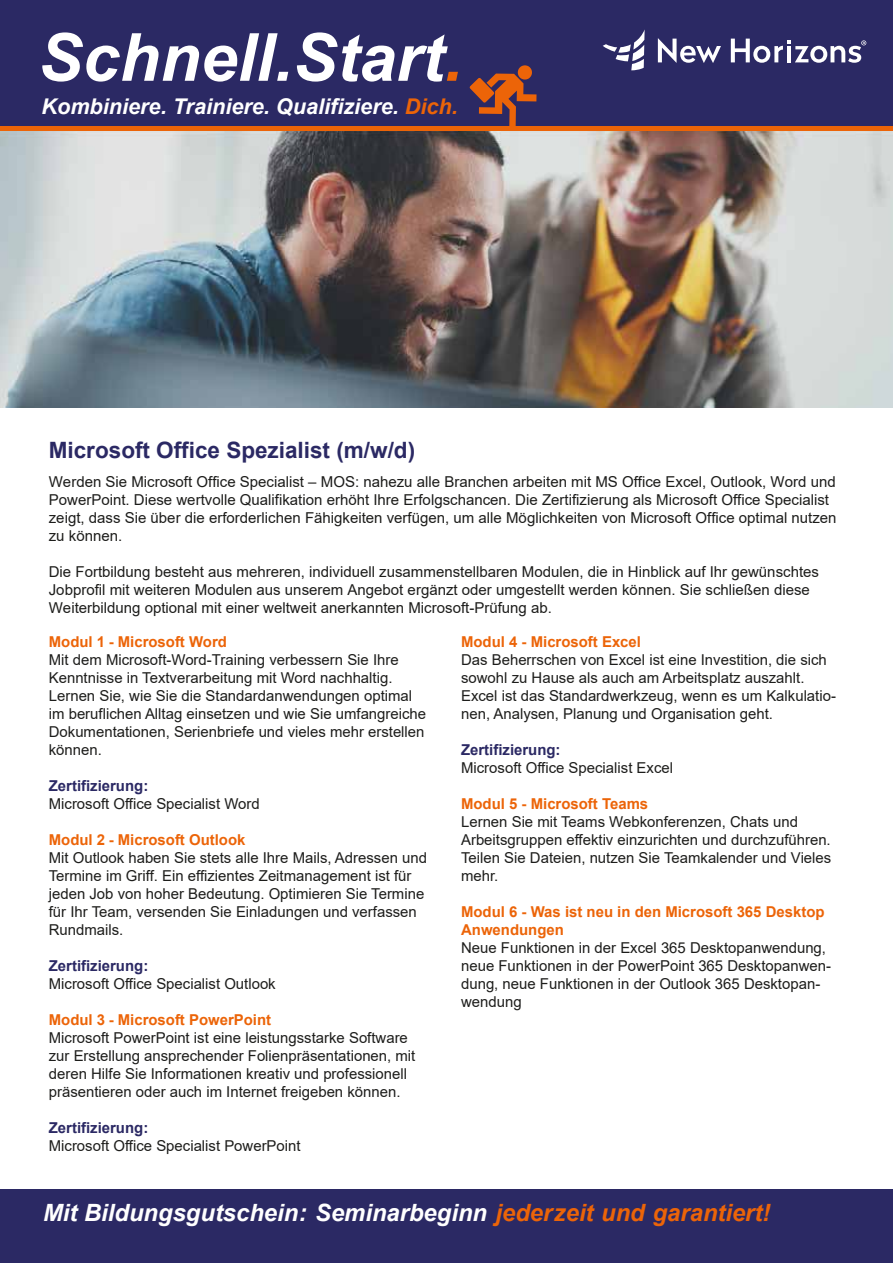
<style>
.page{position:relative;width:893px;height:1263px;background:#fff}
.page>*{position:absolute;margin:0;border:0;box-sizing:border-box;transform-origin:0 0}
.t1{font:italic 700 66.45px "Arial";color:#fff}
.t2{font:italic 700 23.85px "Arial";color:#fff}
.t3{font:700 22.5px "Arial";color:#2b2964}
.t4{font:italic 700 21.6px "Arial";color:#fff}
.t5{font:15px/18px "Arial";color:#1d1d1b}
.t6{font:700 15px/18px "Arial";color:#ec6408}
.t7{font:700 15px "Arial";color:#2b2964}
.s1{color:#ec6408}
</style>
<div class="page">
<div style="left:0;top:1190px;width:893px;height:73px;background:#2b2964"></div>
<img style="left:0;top:131px;width:893px;height:277px">
<div style="left:0;top:0;width:893px;height:127px;background:#2b2964"></div>
<svg style="left:470px;top:65px;width:66px;height:61px"></svg>
<div style="left:0;top:126px;width:893px;height:5px;background:#ec6408"></div>
<svg style="left:658px;top:38px;width:63px;height:25px"></svg>
<svg style="left:731px;top:39px;width:135px;height:24px"></svg>
<svg style="left:603px;top:29px;width:42px;height:41px"></svg>
<h1 class="t1" style="left:38px;top:13px;width:426px">Schnell.Start<span class="s1">.</span></h1>
<h3 class="t4" style="left:41px;top:92px;width:418px">Kombiniere. Trainiere. Qualifiziere. <span class="s1">Dich.</span></h3>
<h3 class="t3" style="left:49px;top:434px;width:368px">Microsoft Office Spezialist (m/w/d)</h3>
<p class="t5" style="left:49px;top:472px;width:789px">Werden Sie Microsoft Office Specialist – MOS: nahezu alle Branchen arbeiten mit MS Office Excel, Outlook, Word und PowerPoint. Diese wertvolle Qualifikation erhöht Ihre Erfolgschancen. Die Zertifizierung als Microsoft Office Specialist zeigt, dass Sie über die erforderlichen Fähigkeiten verfügen, um alle Möglichkeiten von Microsoft Office optimal nutzen zu können.</p>
<p class="t5" style="left:49px;top:562px;width:772px">Die Fortbildung besteht aus mehreren, individuell zusammenstellbaren Modulen, die in Hinblick auf Ihr gewünschtes<br>Jobprofil mit weiteren Modulen aus unserem Angebot ergänzt oder umgestellt werden können. Sie schließen diese<br>Weiterbildung optional mit einer weltweit anerkannten Microsoft-Prüfung ab.</p>
<p class="t6" style="left:49px;top:633px;width:180px">Modul 1 - Microsoft Word</p>
<p class="t5" style="left:49px;top:651px;width:379px">Mit dem Microsoft-Word-Training verbessern Sie Ihre Kenntnisse in Textverarbeitung mit Word nachhaltig.<br>Lernen Sie, wie Sie die Standardanwendungen optimal im beruflichen Alltag einsetzen und wie Sie umfangreiche Dokumentationen, Serienbriefe und vieles mehr erstellen können.</p>
<p class="t7" style="left:49px;top:775px;width:101px">Zertifizierung:</p>
<p class="t5" style="left:49px;top:795px;width:212px">Microsoft Office Specialist Word</p>
<p class="t6" style="left:49px;top:831px;width:198px">Modul 2 - Microsoft Outlook</p>
<p class="t5" style="left:49px;top:849px;width:380px">Mit Outlook haben Sie stets alle Ihre Mails, Adressen und Termine im Griff. Ein effizientes Zeitmanagement ist für jeden Job von hoher Bedeutung. Optimieren Sie Termine für Ihr Team, versenden Sie Einladungen und verfassen Rundmails.</p>
<p class="t7" style="left:49px;top:955px;width:101px">Zertifizierung:</p>
<p class="t5" style="left:49px;top:975px;width:228px">Microsoft Office Specialist Outlook</p>
<p class="t6" style="left:49px;top:1011px;width:224px">Modul 3 - Microsoft PowerPoint</p>
<p class="t5" style="left:49px;top:1029px;width:368px">Microsoft PowerPoint ist eine leistungsstarke Software zur Erstellung ansprechender Folienpräsentationen, mit deren Hilfe Sie Informationen kreativ und professionell präsentieren oder auch im Internet freigeben können.</p>
<p class="t7" style="left:49px;top:1117px;width:101px">Zertifizierung:</p>
<p class="t5" style="left:49px;top:1137px;width:253px">Microsoft Office Specialist PowerPoint</p>
<p class="t6" style="left:461px;top:633px;width:181px">Modul 4 - Microsoft Excel</p>
<p class="t5" style="left:461px;top:651px;width:376px">Das Beherrschen von Excel ist eine Investition, die sich sowohl zu Hause als auch am Arbeitsplatz auszahlt.<br>Excel ist das Standardwerkzeug, wenn es um Kalkulatio&shy;nen, Analysen, Planung und Organisation geht.</p>
<p class="t7" style="left:461px;top:739px;width:101px">Zertifizierung:</p>
<p class="t5" style="left:461px;top:759px;width:214px">Microsoft Office Specialist Excel</p>
<p class="t6" style="left:461px;top:795px;width:189px">Modul 5 - Microsoft Teams</p>
<p class="t5" style="left:461px;top:813px;width:372px">Lernen Sie mit Teams Webkonferenzen, Chats und Arbeitsgruppen effektiv einzurichten und durchzuführen.<br>Teilen Sie Dateien, nutzen Sie Teamkalender und Vieles mehr.</p>
<p class="t6" style="left:461px;top:903px;width:365px">Modul 6 - Was ist neu in den Microsoft 365 Desktop<br>Anwendungen</p>
<p class="t5" style="left:461px;top:939px;width:371px">Neue Funktionen in der Excel 365 Desktopanwendung, neue Funktionen in der PowerPoint 365 Desktopanwen&shy;dung, neue Funktionen in der Outlook 365 Desktopan&shy;wendung</p>
<h2 class="t2" style="left:43px;top:1197px;width:729px">Mit Bildungsgutschein: Seminarbeginn <span class="s1">jederzeit und garantiert!</span></h2>
</div>
